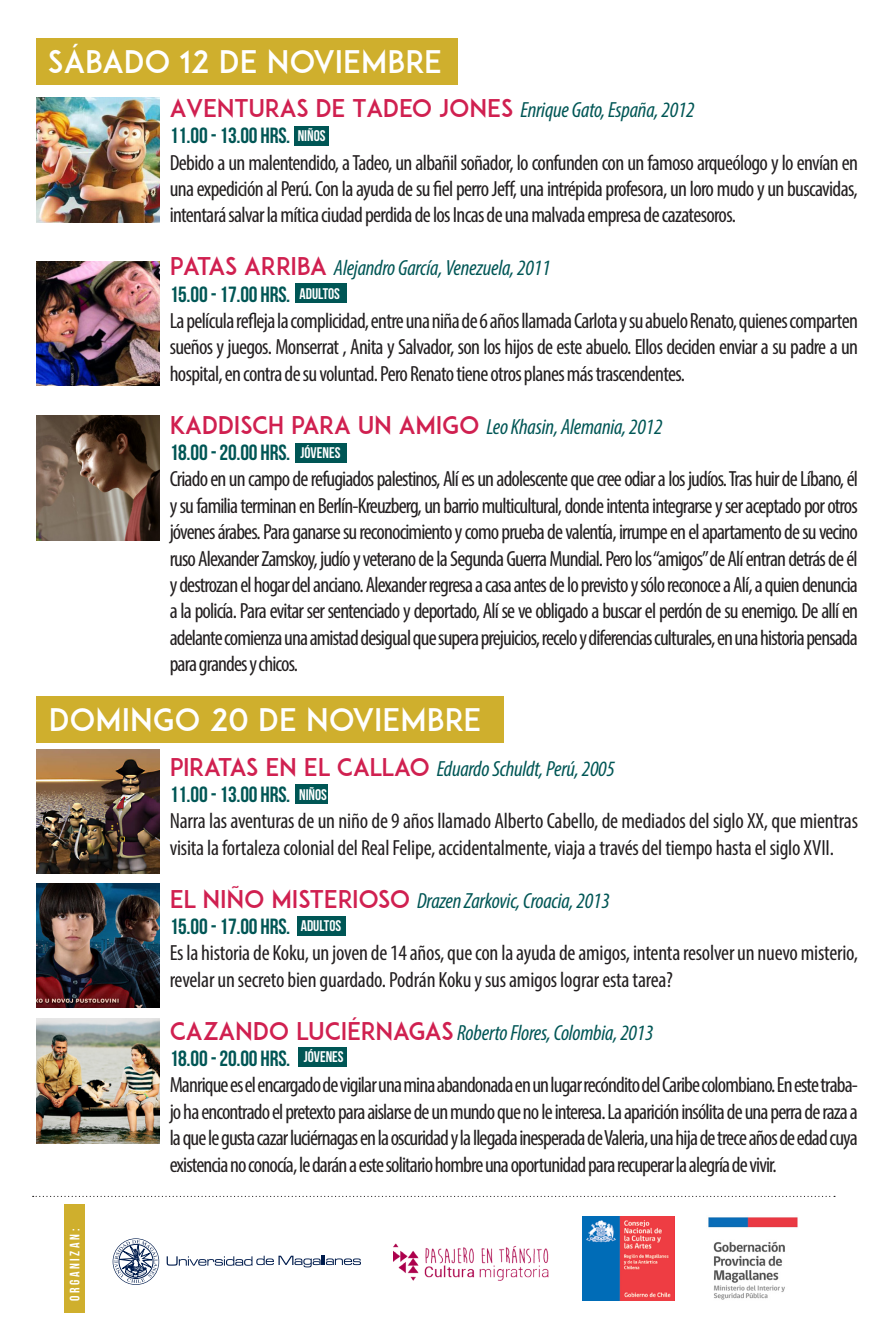
<style>
.page{position:relative;width:893px;height:1340px;background:#fff}
.page>*{position:absolute;margin:0;border:0;box-sizing:border-box;transform-origin:0 0}
.t1{font:30.82px "ADAM.CGPRO";color:#fff}
.t2{font:condensed 22.05px/26.3px "Myriad Pro";letter-spacing:-.015em;color:#231f20;text-align:justify}
.t3{font:italic condensed 22.05px "Myriad Pro";letter-spacing:-.01em;color:#005655}
.t4{font:22.05px "Bebas Neue";letter-spacing:-.01em;color:#005655}
.t5{font:15.3px "Bebas Neue";color:#fff}
.t6{font:13.5px "Bebas Neue";letter-spacing:.19em;color:#fff}
.s1{font-family:"ADAM.CGPRO";font-style:normal;font-stretch:normal;font-size:24.07px;color:#d02050}
</style>
<div class="page">
<div style="left:37px;top:38px;width:421px;height:46px;background:#cfaf2d"></div>
<div style="left:294px;top:126px;width:35px;height:19px;background:#005655"></div>
<div style="left:296px;top:284px;width:51px;height:19px;background:#005655"></div>
<div style="left:295px;top:443px;width:52px;height:19px;background:#005655"></div>
<div style="left:37px;top:696px;width:467px;height:46px;background:#cfaf2d"></div>
<div style="left:295px;top:784px;width:33px;height:20px;background:#005655"></div>
<div style="left:297px;top:916px;width:49px;height:19px;background:#005655"></div>
<div style="left:298px;top:1047px;width:49px;height:19px;background:#005655"></div>
<img style="left:37px;top:97px;width:123px;height:125px">
<img style="left:37px;top:261px;width:123px;height:125px">
<img style="left:37px;top:415px;width:123px;height:125px">
<img style="left:37px;top:749px;width:123px;height:124px">
<img style="left:37px;top:883px;width:123px;height:124px">
<img style="left:37px;top:1018px;width:123px;height:125px">
<svg style="left:33px;top:1195px;width:802px;height:1px"></svg>
<div style="left:64px;top:1204px;width:20px;height:109px;background:#cfaf2d"></div>
<svg style="left:113px;top:1238px;width:46px;height:46px"></svg>
<svg style="left:115px;top:1240px;width:42px;height:42px"></svg>
<svg style="left:167px;top:1255px;width:194px;height:12px"></svg>
<img style="left:582px;top:1216px;width:92px;height:84px">
<img style="left:708px;top:1217px;width:90px;height:83px">
<img style="left:394px;top:1243px;width:155px;height:37px">
<div style="left:421px;top:1239px;width:78px;height:6px;background:#fff"></div>
<p class="t1" style="left:48px;top:43px;width:396px">SÁBADO 12 DE NOVIEMBRE</p>
<p class="t3" style="left:170px;top:96px;width:527px"><span class="s1">AVENTURAS DE TADEO JONES</span> Enrique Gato, España, 2012</p>
<p class="t4" style="left:170px;top:124px;width:122px">11.00 - 13.00 HRS.</p>
<p class="t2" style="left:170px;top:149px;width:690px">Debido a un malentendido, a Tadeo, un albañil soñador, lo confunden con un famoso arqueólogo y lo envían en una expedición al Perú. Con la ayuda de su fiel perro Jeff, una intrépida profesora, un loro mudo y un buscavidas, intentará salvar la mítica ciudad perdida de los Incas de una malvada empresa de cazatesoros.</p>
<p class="t3" style="left:170px;top:255px;width:382px"><span class="s1">PATAS ARRIBA</span> Alejandro García, Venezuela, 2011</p>
<p class="t4" style="left:170px;top:282px;width:122px">15.00 - 17.00 HRS.</p>
<p class="t2" style="left:170px;top:307px;width:690px">La película refleja la complicidad, entre una niña de 6 años llamada Carlota y su abuelo Renato, quienes comparten sueños y juegos. Monserrat , Anita y Salvador, son los hijos de este abuelo. Ellos deciden enviar a su padre a un hospital, en contra de su voluntad. Pero Renato tiene otros planes más trascendentes.</p>
<p class="t3" style="left:170px;top:413px;width:494px"><span class="s1">KADDISCH PARA UN AMIGO</span> Leo Khasin, Alemania, 2012</p>
<p class="t4" style="left:170px;top:440px;width:122px">18.00 - 20.00 HRS.</p>
<p class="t2" style="left:170px;top:465px;width:690px">Criado en un campo de refugiados palestinos, Alí es un adolescente que cree odiar a los judíos. Tras huir de Líbano, él y su familia terminan en Berlín-Kreuzberg, un barrio multicultural, donde intenta integrarse y ser aceptado por otros jóvenes árabes. Para ganarse su reconocimiento y como prueba de valentía, irrumpe en el apartamento de su vecino ruso Alexander Zamskoy, judío y veterano de la Segunda Guerra Mundial. Pero los “amigos”de Alí entran detrás de él y destrozan el hogar del anciano. Alexander regresa a casa antes de lo previsto y sólo reconoce a Alí, a quien denuncia a la policía. Para evitar ser sentenciado y deportado, Alí se ve obligado a buscar el perdón de su enemigo. De allí en adelante comienza una amistad desigual que supera prejuicios, recelo y diferencias culturales, en una historia pensada para grandes y chicos.</p>
<p class="t5" style="left:298px;top:127px;width:29px">NIÑOS</p>
<p class="t5" style="left:300px;top:285px;width:42px">ADULTOS</p>
<p class="t5" style="left:301px;top:444px;width:41px">JÓVENES</p>
<p class="t1" style="left:49px;top:700px;width:434px">DOMINGO 20 DE NOVIEMBRE</p>
<p class="t6" style="left:67px;top:1301px;width:74px;rotate:-90deg">ORGANIZAN:</p>
<p class="t3" style="left:170px;top:755px;width:447px"><span class="s1">PIRATAS EN EL CALLAO</span> Eduardo Schuldt, Perú, 2005</p>
<p class="t4" style="left:170px;top:782px;width:122px">11.00 - 13.00 HRS.</p>
<p class="t2" style="left:170px;top:807px;width:690px">Narra las aventuras de un niño de 9 años llamado Alberto Cabello, de mediados del siglo XX, que mientras visita la fortaleza colonial del Real Felipe, accidentalmente, viaja a través del tiempo hasta el siglo XVII.</p>
<p class="t3" style="left:170px;top:887px;width:442px"><span class="s1">EL NIÑO MISTERIOSO</span> Drazen Zarkovic, Croacia, 2013</p>
<p class="t4" style="left:170px;top:914px;width:122px">15.00 - 17.00 HRS.</p>
<p class="t2" style="left:170px;top:939px;width:690px">Es la historia de Koku, un joven de 14 años, que con la ayuda de amigos, intenta resolver un nuevo misterio, revelar un secreto bien guardado. Podrán Koku y sus amigos lograr esta tarea?</p>
<p class="t3" style="left:170px;top:1018px;width:485px"><span class="s1">CAZANDO LUCIÉRNAGAS</span> Roberto Flores, Colombia, 2013</p>
<p class="t4" style="left:170px;top:1046px;width:122px">18.00 - 20.00 HRS.</p>
<p class="t2" style="left:170px;top:1071px;width:690px">Manrique es el encargado de vigilar una mina abandonada en un lugar recóndito del Caribe colombiano. En este traba&shy;jo ha encontrado el pretexto para aislarse de un mundo que no le interesa. La aparición insólita de una perra de raza a la que le gusta cazar luciérnagas en la oscuridad y la llegada inesperada de Valeria, una hija de trece años de edad cuya existencia no conocía, le darán a este solitario hombre una oportunidad para recuperar la alegría de vivir.</p>
<p class="t5" style="left:299px;top:786px;width:29px">NIÑOS</p>
<p class="t5" style="left:301px;top:917px;width:42px">ADULTOS</p>
<p class="t5" style="left:304px;top:1048px;width:41px">JÓVENES</p>
</div>
